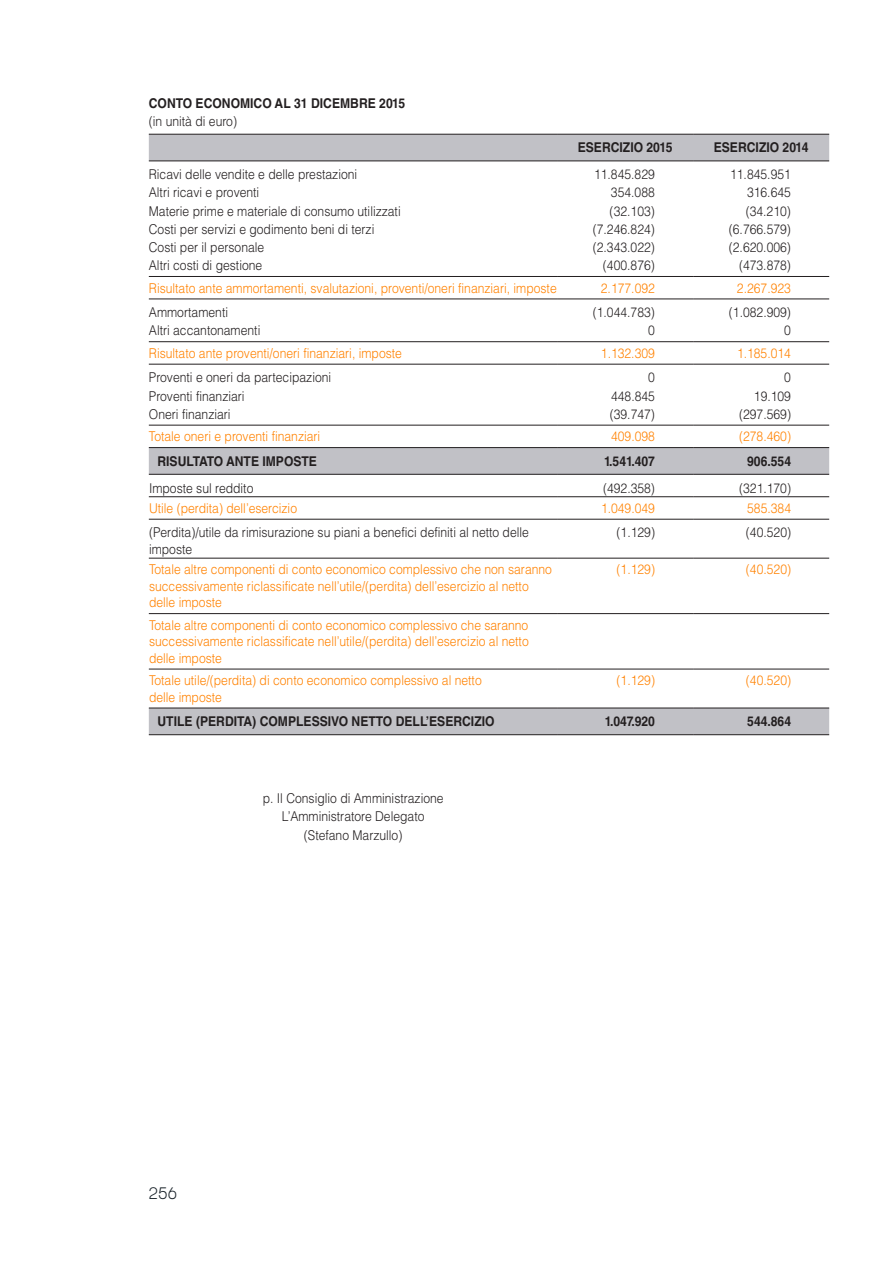
<style>
.page{position:relative;width:893px;height:1263px;background:#fff}
.page>*{position:absolute;margin:0;border:0;box-sizing:border-box;transform-origin:0 0}
._0_testina_piè_pagin{font:300 16.5px "Korolev";color:#1b242b}
.III_tab_testo{font:300 13.5px/16.5px "Helvetica LT Std";color:#231f20;scale:.9 1}
.III_tab_testo-2{font:300 13.5px/16.5px "Helvetica LT Std";color:#ff8200;scale:.9 1}
.III_tab_titoletto_bo{font:700 13.5px "Helvetica LT Std";color:#231f20;scale:.9 1}
.III_tab_titoletto_ri{font:700 13.5px "Helvetica LT Std";color:#231f20;scale:.9 1}
</style>
<div class="page">
<svg style="left:149px;top:135px;width:680px;height:599px"></svg>
<hr style="left:149px;top:276px;width:408px;height:1px;background:#231f20">
<hr style="left:557px;top:276px;width:136px;height:1px;background:#231f20">
<hr style="left:693px;top:276px;width:136px;height:1px;background:#231f20">
<hr style="left:149px;top:299px;width:408px;height:1px;background:#231f20">
<hr style="left:557px;top:299px;width:136px;height:1px;background:#231f20">
<hr style="left:693px;top:299px;width:136px;height:1px;background:#231f20">
<hr style="left:149px;top:341px;width:408px;height:1px;background:#231f20">
<hr style="left:557px;top:341px;width:136px;height:1px;background:#231f20">
<hr style="left:693px;top:341px;width:136px;height:1px;background:#231f20">
<hr style="left:149px;top:364px;width:408px;height:1px;background:#231f20">
<hr style="left:557px;top:364px;width:136px;height:1px;background:#231f20">
<hr style="left:693px;top:364px;width:136px;height:1px;background:#231f20">
<hr style="left:149px;top:425px;width:408px;height:1px;background:#231f20">
<hr style="left:557px;top:425px;width:136px;height:1px;background:#231f20">
<hr style="left:693px;top:425px;width:136px;height:1px;background:#231f20">
<hr style="left:149px;top:447px;width:408px;height:1px;background:#231f20">
<hr style="left:557px;top:447px;width:136px;height:1px;background:#231f20">
<hr style="left:693px;top:447px;width:136px;height:1px;background:#231f20">
<hr style="left:149px;top:474px;width:408px;height:1px;background:#231f20">
<hr style="left:557px;top:474px;width:136px;height:1px;background:#231f20">
<hr style="left:693px;top:474px;width:136px;height:1px;background:#231f20">
<hr style="left:149px;top:134px;width:408px;height:1px;background:#231f20">
<hr style="left:557px;top:134px;width:136px;height:1px;background:#231f20">
<hr style="left:693px;top:134px;width:136px;height:1px;background:#231f20">
<hr style="left:149px;top:161px;width:408px;height:1px;background:#231f20">
<hr style="left:557px;top:161px;width:136px;height:1px;background:#231f20">
<hr style="left:693px;top:161px;width:136px;height:1px;background:#231f20">
<hr style="left:149px;top:496px;width:408px;height:1px;background:#231f20">
<hr style="left:557px;top:496px;width:136px;height:1px;background:#231f20">
<hr style="left:693px;top:496px;width:136px;height:1px;background:#231f20">
<hr style="left:149px;top:519px;width:408px;height:1px;background:#231f20">
<hr style="left:557px;top:519px;width:136px;height:1px;background:#231f20">
<hr style="left:693px;top:519px;width:136px;height:1px;background:#231f20">
<hr style="left:149px;top:558px;width:408px;height:1px;background:#231f20">
<hr style="left:557px;top:558px;width:136px;height:1px;background:#231f20">
<hr style="left:693px;top:558px;width:136px;height:1px;background:#231f20">
<hr style="left:149px;top:613px;width:408px;height:1px;background:#231f20">
<hr style="left:557px;top:613px;width:136px;height:1px;background:#231f20">
<hr style="left:693px;top:613px;width:136px;height:1px;background:#231f20">
<hr style="left:149px;top:669px;width:408px;height:1px;background:#231f20">
<hr style="left:557px;top:669px;width:136px;height:1px;background:#231f20">
<hr style="left:693px;top:669px;width:136px;height:1px;background:#231f20">
<hr style="left:149px;top:708px;width:408px;height:1px;background:#231f20">
<hr style="left:557px;top:708px;width:136px;height:1px;background:#231f20">
<hr style="left:693px;top:708px;width:136px;height:1px;background:#231f20">
<hr style="left:149px;top:734px;width:408px;height:1px;background:#231f20">
<hr style="left:557px;top:734px;width:136px;height:1px;background:#231f20">
<hr style="left:693px;top:734px;width:136px;height:1px;background:#231f20">
<p class="III_tab_titoletto_bo" style="left:149px;top:95px;width:286px">CONTO ECONOMICO AL 31 DICEMBRE 2015</p>
<p class="III_tab_testo" style="left:149px;top:113px;width:100px">(in unità di euro)</p>
<p class="III_tab_titoletto_bo" style="left:578px;top:139px;width:107px">ESERCIZIO 2015</p>
<p class="III_tab_titoletto_bo" style="left:714px;top:139px;width:107px">ESERCIZIO 2014</p>
<p class="III_tab_testo" style="left:149px;top:166px;width:233px">Ricavi delle vendite e delle prestazioni</p>
<p class="III_tab_testo" style="left:594px;top:166px;width:69px">11.845.829</p>
<p class="III_tab_testo" style="left:730px;top:166px;width:69px">11.845.951</p>
<p class="III_tab_testo" style="left:149px;top:184px;width:124px">Altri ricavi e proventi</p>
<p class="III_tab_testo" style="left:611px;top:184px;width:50px">354.088</p>
<p class="III_tab_testo" style="left:747px;top:184px;width:50px">316.645</p>
<p class="III_tab_testo" style="left:149px;top:202px;width:281px">Materie prime e materiale di consumo utilizzati</p>
<p class="III_tab_testo" style="left:610px;top:202px;width:52px">(32.103)</p>
<p class="III_tab_testo" style="left:746px;top:202px;width:52px">(34.210)</p>
<p class="III_tab_testo" style="left:149px;top:221px;width:252px">Costi per servizi e godimento beni di terzi</p>
<p class="III_tab_testo" style="left:593px;top:221px;width:71px">(7.246.824)</p>
<p class="III_tab_testo" style="left:729px;top:221px;width:71px">(6.766.579)</p>
<p class="III_tab_testo" style="left:149px;top:239px;width:130px">Costi per il personale</p>
<p class="III_tab_testo" style="left:593px;top:239px;width:71px">(2.343.022)</p>
<p class="III_tab_testo" style="left:729px;top:239px;width:71px">(2.620.006)</p>
<p class="III_tab_testo" style="left:149px;top:257px;width:128px">Altri costi di gestione</p>
<p class="III_tab_testo" style="left:603px;top:257px;width:59px">(400.876)</p>
<p class="III_tab_testo" style="left:739px;top:257px;width:59px">(473.878)</p>
<p class="III_tab_testo-2" style="left:149px;top:279px;width:455px">Risultato ante ammortamenti, svalutazioni, proventi/oneri finanziari, imposte</p>
<p class="III_tab_testo-2" style="left:601px;top:279px;width:62px">2.177.092</p>
<p class="III_tab_testo-2" style="left:737px;top:279px;width:62px">2.267.923</p>
<p class="III_tab_testo" style="left:149px;top:304px;width:90px">Ammortamenti</p>
<p class="III_tab_testo" style="left:593px;top:304px;width:71px">(1.044.783)</p>
<p class="III_tab_testo" style="left:729px;top:304px;width:71px">(1.082.909)</p>
<p class="III_tab_testo" style="left:149px;top:322px;width:125px">Altri accantonamenti</p>
<p class="III_tab_testo" style="left:648px;top:322px;width:9px">0</p>
<p class="III_tab_testo" style="left:784px;top:322px;width:9px">0</p>
<p class="III_tab_testo-2" style="left:149px;top:345px;width:283px">Risultato ante proventi/oneri finanziari, imposte</p>
<p class="III_tab_testo-2" style="left:601px;top:345px;width:62px">1.132.309</p>
<p class="III_tab_testo-2" style="left:737px;top:345px;width:62px">1.185.014</p>
<p class="III_tab_testo" style="left:149px;top:369px;width:204px">Proventi e oneri da partecipazioni</p>
<p class="III_tab_testo" style="left:648px;top:369px;width:9px">0</p>
<p class="III_tab_testo" style="left:784px;top:369px;width:9px">0</p>
<p class="III_tab_testo" style="left:149px;top:387px;width:108px">Proventi finanziari</p>
<p class="III_tab_testo" style="left:611px;top:387px;width:50px">448.845</p>
<p class="III_tab_testo" style="left:754px;top:387px;width:43px">19.109</p>
<p class="III_tab_testo" style="left:149px;top:406px;width:92px">Oneri finanziari</p>
<p class="III_tab_testo" style="left:610px;top:406px;width:52px">(39.747)</p>
<p class="III_tab_testo" style="left:739px;top:406px;width:59px">(297.569)</p>
<p class="III_tab_testo-2" style="left:149px;top:428px;width:192px">Totale oneri e proventi finanziari</p>
<p class="III_tab_testo-2" style="left:611px;top:428px;width:50px">409.098</p>
<p class="III_tab_testo-2" style="left:739px;top:428px;width:59px">(278.460)</p>
<p class="III_tab_titoletto_ri" style="left:157px;top:453px;width:179px">RISULTATO ANTE IMPOSTE</p>
<p class="III_tab_titoletto_bo" style="left:604px;top:453px;width:58px">1.541.407</p>
<p class="III_tab_titoletto_bo" style="left:747px;top:453px;width:50px">906.554</p>
<p class="III_tab_testo" style="left:149px;top:479px;width:118px">Imposte sul reddito</p>
<p class="III_tab_testo" style="left:603px;top:479px;width:59px">(492.358)</p>
<p class="III_tab_testo" style="left:739px;top:479px;width:59px">(321.170)</p>
<p class="III_tab_testo-2" style="left:149px;top:500px;width:166px">Utile (perdita) dell’esercizio</p>
<p class="III_tab_testo-2" style="left:601px;top:500px;width:62px">1.049.049</p>
<p class="III_tab_testo-2" style="left:747px;top:500px;width:50px">585.384</p>
<p class="III_tab_testo" style="left:149px;top:524px;width:424px">(Perdita)/utile da rimisurazione su piani a benefici definiti al netto delle imposte</p>
<p class="III_tab_testo" style="left:617px;top:524px;width:44px">(1.129)</p>
<p class="III_tab_testo" style="left:746px;top:524px;width:52px">(40.520)</p>
<p class="III_tab_testo-2" style="left:149px;top:561px;width:449px">Totale altre componenti di conto economico complessivo che non saranno successivamente riclassificate nell’utile/(perdita) dell’esercizio al netto delle imposte</p>
<p class="III_tab_testo-2" style="left:617px;top:561px;width:44px">(1.129)</p>
<p class="III_tab_testo-2" style="left:746px;top:561px;width:52px">(40.520)</p>
<p class="III_tab_testo-2" style="left:149px;top:616px;width:423px;text-align:justify">Totale altre componenti di conto economico complessivo che saranno successivamente riclassificate nell’utile/(perdita) dell’esercizio al netto delle imposte</p>
<p class="III_tab_testo-2" style="left:149px;top:672px;width:371px">Totale utile/(perdita) di conto economico complessivo al netto delle imposte</p>
<p class="III_tab_testo-2" style="left:617px;top:672px;width:44px">(1.129)</p>
<p class="III_tab_testo-2" style="left:746px;top:672px;width:52px">(40.520)</p>
<p class="III_tab_titoletto_ri" style="left:158px;top:713px;width:376px">UTILE (PERDITA) COMPLESSIVO NETTO DELL’ESERCIZIO</p>
<p class="III_tab_titoletto_bo" style="left:605px;top:713px;width:57px">1.047.920</p>
<p class="III_tab_titoletto_bo" style="left:747px;top:713px;width:50px">544.864</p>
<p class="III_tab_testo" style="left:263px;top:790px;width:203px">p. Il Consiglio di Amministrazione</p>
<p class="III_tab_testo" style="left:282px;top:808px;width:160px">L’Amministratore Delegato</p>
<p class="III_tab_testo" style="left:304px;top:826px;width:111px">(Stefano Marzullo)</p>
<p class="_0_testina_piè_pagin" style="left:149px;top:1182px;width:30px">256</p>
</div>
